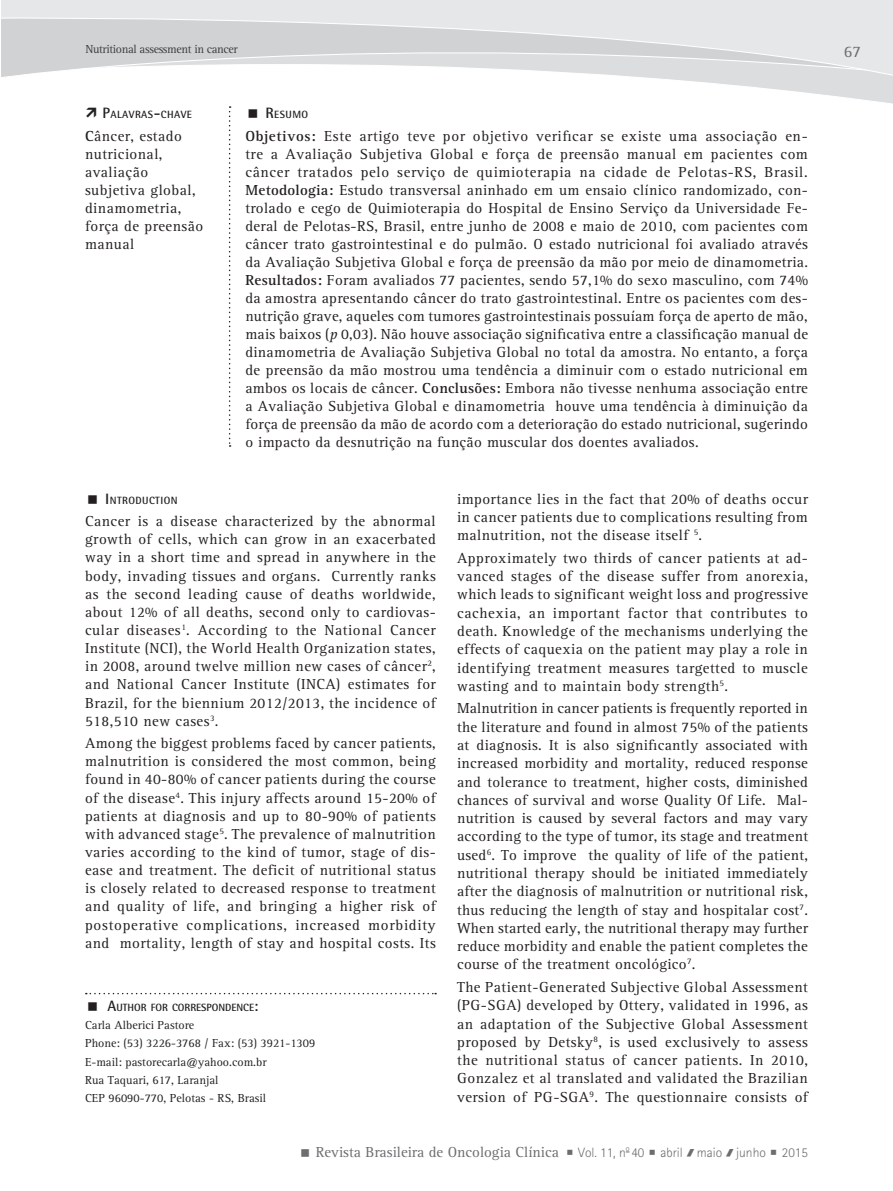
<style>
.page{position:relative;width:893px;height:1191px;background:#fff}
.page>*{position:absolute;margin:0;border:0;box-sizing:border-box;transform-origin:0 0}
.Texto{font:16.5px "Rotis Serif";color:#6c6d70}
.Texto-2{font:15px/18.3px "Rotis Serif";letter-spacing:.03em;color:#231f20;text-align:justify}
.t1{font:15px "Rotis Serif";color:#6c6d70}
.t2{font:300 13.5px "Rotis Sans Serif";color:#6c6d70}
.t3{font:12px "Rotis Serif";color:#231f20}
.t4{font:12px "Rotis Serif";letter-spacing:-.03em;color:#3e3e3f}
.Titulo_texto{font:700 10.5px "Rotis Semi Sans";letter-spacing:.045em;color:#231f20}
.Titulo_texto-2{font:700 10.5px "Rotis Semi Sans";color:#231f20}
.s1{font-size:15px}
.s2{font-weight:700}
.s3{font-style:italic}
</style>
<div class="page">
<svg style="left:231px;top:79px;width:662px;height:28px"></svg>
<svg style="left:1px;top:0;width:892px;height:79px;background:#e1e1e3"></svg>
<svg style="left:229px;top:106px;width:2px;height:341px"></svg>
<svg style="left:86px;top:992px;width:350px;height:2px"></svg>
<p class="t4" style="left:85px;top:43px;width:154px">Nutritional assessment in cancer</p>
<p class="Texto" style="left:844px;top:42px;width:19px">67</p>
<p class="Titulo_texto" style="left:102px;top:108px;width:91px"><span class="s1">P</span>ALAVRAS<span class="s1">-</span>CHAVE</p>
<p class="Texto-2" style="left:85px;top:127px;width:120px;text-align:left"><span class="s2">C</span>âncer, estado nutricional, avaliação subjetiva global, dinamometria, força de preensão manual</p>
<p class="Titulo_texto" style="left:265px;top:108px;width:44px"><span class="s1">R</span>ESUMO</p>
<p class="Texto-2" style="left:245px;top:127px;width:564px"><span class="s2">Objetivos:</span> Este artigo teve por objetivo verificar se existe uma associação en&shy;tre a Avaliação Subjetiva Global e força de preensão manual em pacientes com câncer tratados pelo serviço de quimioterapia na cidade de Pelotas-RS, Brasil.<br><span class="s2">Metodologia:</span> Estudo transversal aninhado em um ensaio clínico randomizado, con&shy;trolado e cego de Quimioterapia do Hospital de Ensino Serviço da Universidade Fe&shy;deral de Pelotas-RS, Brasil, entre junho de 2008 e maio de 2010, com pacientes com câncer trato gastrointestinal e do pulmão. O estado nutricional foi avaliado através da Avaliação Subjetiva Global e força de preensão da mão por meio de dinamometria.<br><span class="s2">Resultados:</span> Foram avaliados 77 pacientes, sendo 57,1% do sexo masculino, com 74% da amostra apresentando câncer do trato gastrointestinal. Entre os pacientes com des&shy;nutrição grave, aqueles com tumores gastrointestinais possuíam força de aperto de mão, mais baixos (<span class="s3">p</span> 0,03). Não houve associação significativa entre a classificação manual de dinamometria de Avaliação Subjetiva Global no total da amostra. No entanto, a força de preensão da mão mostrou uma tendência a diminuir com o estado nutricional em ambos os locais de câncer. <span class="s2">Conclusões:</span> Embora não tivesse nenhuma associação entre a Avaliação Subjetiva Global e dinamometria houve uma tendência à diminuição da força de preensão da mão de acordo com a deterioração do estado nutricional, sugerindo o impacto da desnutrição na função muscular dos doentes avaliados.</p>
<p class="Titulo_texto" style="left:105px;top:494px;width:74px"><span class="s1">I</span>NTRODUCTION</p>
<p class="Texto-2" style="left:85px;top:512px;width:352px">Cancer is a disease characterized by the abnormal growth of cells, which can grow in an exacerbated way in a short time and spread in anywhere in the body, invading tissues and organs. Currently ranks as the second leading cause of deaths worldwide, about 12% of all deaths, second only to cardiovas&shy;cular diseases<sup>1</sup>. According to the National Cancer Institute (NCI), the World Health Organization states, in 2008, around twelve million new cases of câncer<sup>2</sup>, and National Cancer Institute (INCA) estimates for Brazil, for the biennium 2012/2013, the incidence of 518,510 new cases<sup>3</sup>.</p>
<p class="Texto-2" style="left:85px;top:734px;width:352px">Among the biggest problems faced by cancer patients, malnutrition is considered the most common, being found in 40-80% of cancer patients during the course of the disease<sup>4</sup>. This injury affects around 15-20% of patients at diagnosis and up to 80-90% of patients with advanced stage<sup>5</sup>. The prevalence of malnutrition varies according to the kind of tumor, stage of dis&shy;ease and treatment. The deficit of nutritional status is closely related to decreased response to treatment and quality of life, and bringing a higher risk of postoperative complications, increased morbidity and mortality, length of stay and hospital costs. Its</p>
<p class="Titulo_texto-2" style="left:108px;top:1001px;width:152px"><span class="s1">A</span>UTHOR FOR CORRESPONDENCE<span class="s1">:</span></p>
<p class="t3" style="left:85px;top:1018px;width:111px">Carla Alberici Pastore</p>
<p class="t3" style="left:85px;top:1036px;width:232px">Phone: (53) 3226-3768 / Fax: (53) 3921-1309</p>
<p class="t3" style="left:85px;top:1054px;width:183px">E-mail: pastorecarla@yahoo.com.br</p>
<p class="t3" style="left:85px;top:1072px;width:135px">Rua Taquari, 617, Laranjal</p>
<p class="t3" style="left:85px;top:1090px;width:183px">CEP 96090-770, Pelotas - RS, Brasil</p>
<p class="Texto-2" style="left:457px;top:490px;width:352px">importance lies in the fact that 20% of deaths occur in cancer patients due to complications resulting from malnutrition, not the disease itself <sup>5</sup>.</p>
<p class="Texto-2" style="left:457px;top:549px;width:353px">Approximately two thirds of cancer patients at ad&shy;vanced stages of the disease suffer from anorexia, which leads to significant weight loss and progressive cachexia, an important factor that contributes to death. Knowledge of the mechanisms underlying the effects of caquexia on the patient may play a role in identifying treatment measures targetted to muscle wasting and to maintain body strength<sup>5</sup>.</p>
<p class="Texto-2" style="left:457px;top:699px;width:352px">Malnutrition in cancer patients is frequently reported in the literature and found in almost 75% of the patients at diagnosis. It is also significantly associated with increased morbidity and mortality, reduced response and tolerance to treatment, higher costs, diminished chances of survival and worse Quality Of Life. Mal&shy;nutrition is caused by several factors and may vary according to the type of tumor, its stage and treatment used<sup>6</sup>. To improve the quality of life of the patient, nutritional therapy should be initiated immediately after the diagnosis of malnutrition or nutritional risk, thus reducing the length of stay and hospitalar cost<sup>7</sup>.<br>When started early, the nutritional therapy may further reduce morbidity and enable the patient completes the course of the treatment oncológico<sup>7</sup>.</p>
<p class="Texto-2" style="left:457px;top:978px;width:352px">The Patient-Generated Subjective Global Assessment (PG-SGA) developed by Ottery, validated in 1996, as an adaptation of the Subjective Global Assessment proposed by Detsky<sup>8</sup>, is used exclusively to assess the nutritional status of cancer patients. In 2010, Gonzalez et al translated and validated the Brazilian version of PG-SGA<sup>9</sup>. The questionnaire consists of</p>
<p class="t1" style="left:316px;top:1143px;width:245px">Revista Brasileira de Oncologia Clínica</p>
<p class="t2" style="left:578px;top:1144px;width:231px">Vol. 11, n<sup>o</sup> 40 abril maio junho 2015</p>
</div>
